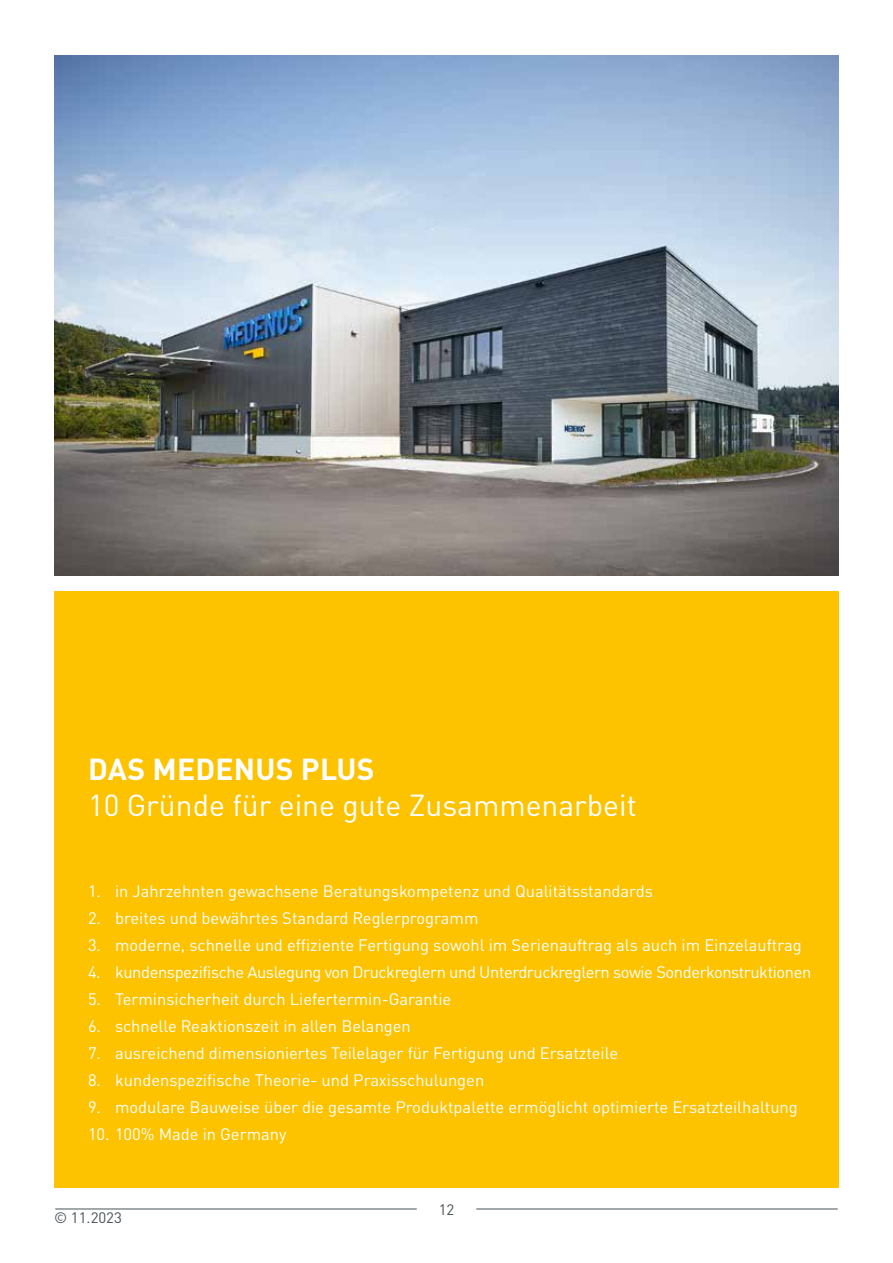
<style>
.page{position:relative;width:893px;height:1263px;background:#fff}
.page>*{position:absolute;margin:0;border:0;box-sizing:border-box;transform-origin:0 0}
.t1{font:30px "DIN Pro";color:#fff}
.t2{font:700 30px "DIN Pro";letter-spacing:.01em;color:#fff}
.t3{font:16.5px "DIN Pro";color:#fff}
.t4{font:16.5px "DIN Pro";letter-spacing:-.025em;color:#fff}
.t5{font:15px "DIN Pro";color:#485156}
</style>
<div class="page">
<hr style="left:55px;top:1209px;width:362px;height:1px;background:#485156">
<hr style="left:476px;top:1209px;width:362px;height:1px;background:#485156">
<div style="left:54px;top:591px;width:785px;height:597px;background:#fdc300"></div>
<img style="left:54px;top:55px;width:785px;height:520px">
<h1 class="t2" style="left:88px;top:744px;width:288px">DAS MEDENUS PLUS</h1>
<h1 class="t1" style="left:88px;top:781px;width:550px">10 Gründe für eine gute Zusammenarbeit</h1>
<p class="t3" style="left:88px;top:878px;width:566px">1. in Jahrzehnten gewachsene Beratungskompetenz und Qualitätsstandards</p>
<p class="t3" style="left:88px;top:905px;width:392px">2. breites und bewährtes Standard Reglerprogramm</p>
<p class="t3" style="left:88px;top:932px;width:715px">3. moderne, schnelle und effiziente Fertigung sowohl im Serienauftrag als auch im Einzelauftrag</p>
<p class="t4" style="left:88px;top:959px;width:725px">4. kundenspezifische Auslegung von Druckreglern und Unterdruckreglern sowie Sonderkonstruktionen</p>
<p class="t3" style="left:88px;top:986px;width:365px">5. Terminsicherheit durch Liefertermin-Garantie</p>
<p class="t3" style="left:88px;top:1013px;width:324px">6. schnelle Reaktionszeit in allen Belangen</p>
<p class="t3" style="left:88px;top:1040px;width:532px">7. ausreichend dimensioniertes Teilelager für Fertigung und Ersatzteile</p>
<p class="t3" style="left:88px;top:1067px;width:398px">8. kundenspezifische Theorie- und Praxisschulungen</p>
<p class="t3" style="left:88px;top:1094px;width:711px">9. modulare Bauweise über die gesamte Produktpalette ermöglicht optimierte Ersatzteilhaltung</p>
<p class="t3" style="left:88px;top:1121px;width:200px">10. 100% Made in Germany</p>
<p class="t5" style="left:54px;top:1206px;width:69px">© 11.2023</p>
<p class="t5" style="left:439px;top:1197px;width:17px">12</p>
</div>
